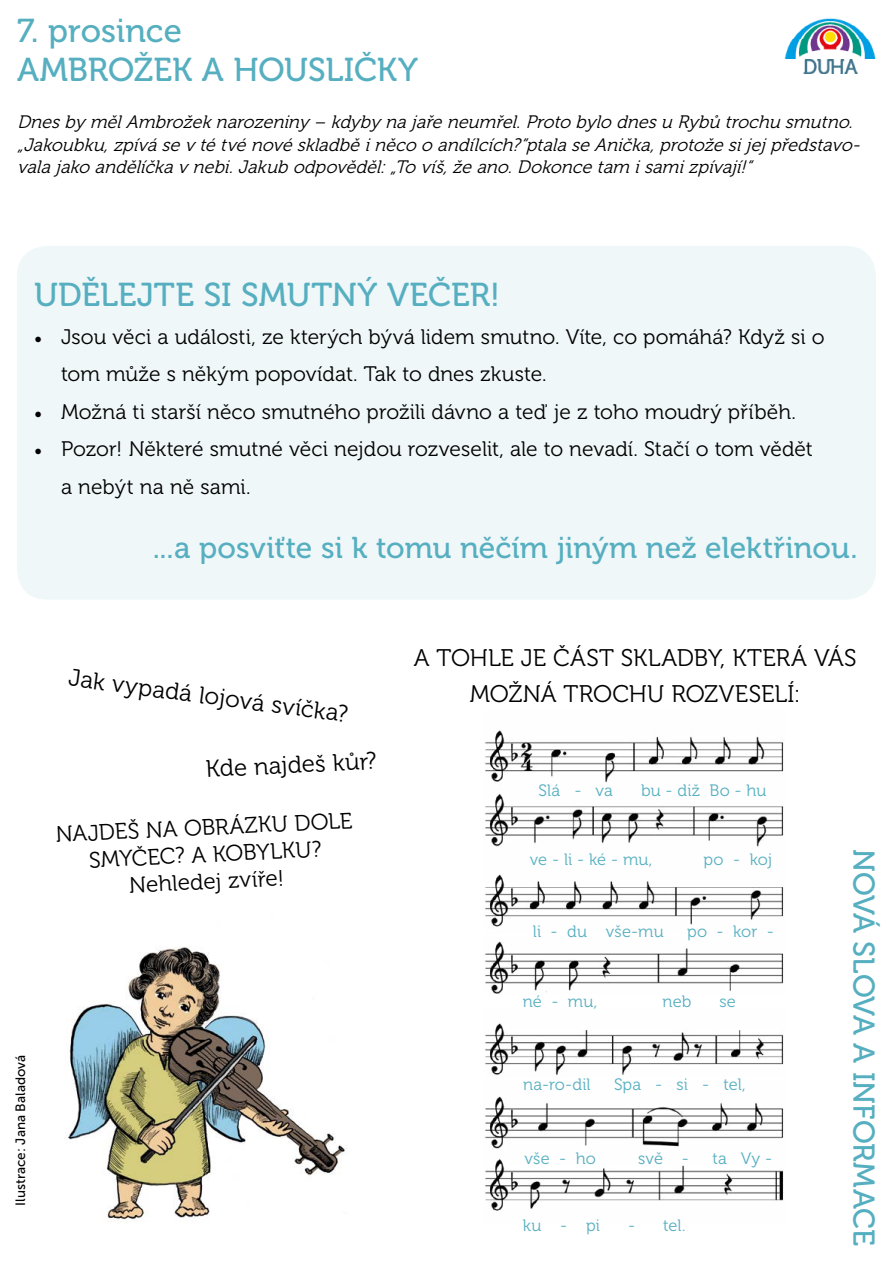
<style>
.page{position:relative;width:893px;height:1263px;background:#fff}
.page>*{position:absolute;margin:0;border:0;box-sizing:border-box;transform-origin:0 0}
.t1{font:33px/39.6px "Museo 500";color:#56afc0}
.t2{font:30px "Museo 500";color:#56afc0}
.t3{font:24px/36px "Museo 300";color:#000;text-align:center}
.t4{font:22.5px/27px "Museo 300";color:#000;text-align:center}
.t5{font:21px/37.5px "Museo 300";color:#000}
.t6{font:italic 18px/22.5px "Museo 300";color:#000}
.t7{font:16.5px "Museo 300";letter-spacing:.005em;color:#56afc0}
.t8{font:13.5px "Museo Sans 500";color:#000}
.s1{font-family:"Minion Pro"}
</style>
<div class="page">
<img style="left:784px;top:19px;width:92px;height:55px">
<img style="left:66px;top:947px;width:279px;height:276px">
<img style="left:485px;top:730px;width:299px;height:197px">
<img style="left:485px;top:1096px;width:299px;height:115px">
<img style="left:485px;top:1023px;width:299px;height:52px">
<img style="left:485px;top:941px;width:299px;height:53px">
<div style="left:17px;top:246px;width:859px;height:354px;background:#f0f7f9;border-radius:30px"></div>
<h1 class="t1" style="left:17px;top:11px;width:402px">7. prosince<br>AMBROŽEK A HOUSLIČKY</h1>
<p class="t6" style="left:17px;top:111px;width:850px">Dnesby mělAmbrožeknarozeniny – kdyby na jaře neumřel.Proto bylo dnesu Rybů trochu smutno. „Jakoubku,zpívá se v té tvé nové skladbě i něco o andílcích?“ptala se Anička,protože sij ej představo&shy;vala jako andělíčka vnebi.Jakub odpověděl:„To víš,že ano.Dokonce tam i samizpívají!“</p>
<h1 class="t1" style="left:34px;top:275px;width:468px">UDĚLEJTE SI SMUTNÝ VEČER!</h1>
<p class="t5" style="left:61px;top:318px;width:765px;text-indent:-27px"><span class="s1">•</span> Jsou věci a události, ze kterých bývá lidem smutno. Víte, co pomáhá? Když si o tom může s někým popovídat. Tak to dnes zkuste.</p>
<p class="t5" style="left:34px;top:393px;width:764px"><span class="s1">•</span> Možná ti starší něco smutného prožili dávno a teď je z toho moudrý příběh.</p>
<p class="t5" style="left:61px;top:430px;width:753px;text-indent:-27px"><span class="s1">•</span> Pozor! Některé smutné věci nejdou rozveselit, ale to nevadí. Stačí o tom vědět a nebýt na ně sami.</p>
<h2 class="t2" style="left:153px;top:531px;width:706px">...a posviťte si k tomu něčím jiným než elektřinou.</h2>
<p class="t3" style="left:71px;top:661px;width:283px;rotate:7deg">Jak vypadá lojová svíčka?</p>
<p class="t3" style="left:205px;top:752px;width:172px;rotate:-3deg">Kde najdeš kůr?</p>
<p class="t4" style="left:55px;top:822px;width:298px;rotate:-3deg">NAJDEŠ NA OBRÁZKU DOLE<br>SMYČEC? A KOBYLKU?<br>Nehledej zvíře!</p>
<p class="t8" style="left:13px;top:1205px;width:152px;rotate:-90deg">Ilustrace: Jana Baladová</p>
<p class="t3" style="left:414px;top:640px;width:445px">A TOHLE JE ČÁST SKLADBY, KTERÁ VÁS<br>MOŽNÁ TROCHU ROZVESELÍ:</p>
<p class="t7" style="left:539px;top:781px;width:76px">Slá - va</p>
<p class="t7" style="left:641px;top:781px;width:127px">bu - diž Bo - hu</p>
<p class="t7" style="left:530px;top:850px;width:124px">ve - li - ké - mu,</p>
<p class="t7" style="left:704px;top:850px;width:70px">po - koj</p>
<p class="t7" style="left:533px;top:922px;width:132px">li - du vše-mu</p>
<p class="t7" style="left:687px;top:922px;width:88px">po - kor -</p>
<p class="t7" style="left:523px;top:992px;width:76px">né - mu,</p>
<p class="t7" style="left:662px;top:992px;width:30px">neb</p>
<p class="t7" style="left:719px;top:992px;width:18px">se</p>
<p class="t7" style="left:523px;top:1076px;width:69px">na-ro-dil</p>
<p class="t7" style="left:614px;top:1076px;width:133px">Spa - si - tel,</p>
<p class="t7" style="left:524px;top:1149px;width:73px">vše - ho</p>
<p class="t7" style="left:638px;top:1149px;width:52px">svě -</p>
<p class="t7" style="left:712px;top:1149px;width:62px">ta Vy -</p>
<p class="t7" style="left:523px;top:1216px;width:79px">ku - pi</p>
<p class="t7" style="left:628px;top:1216px;width:59px">- tel.</p>
<h2 class="t2" style="left:880px;top:849px;width:398px;rotate:90deg">NOVÁ SLOVA A INFORMACE</h2>
</div>
